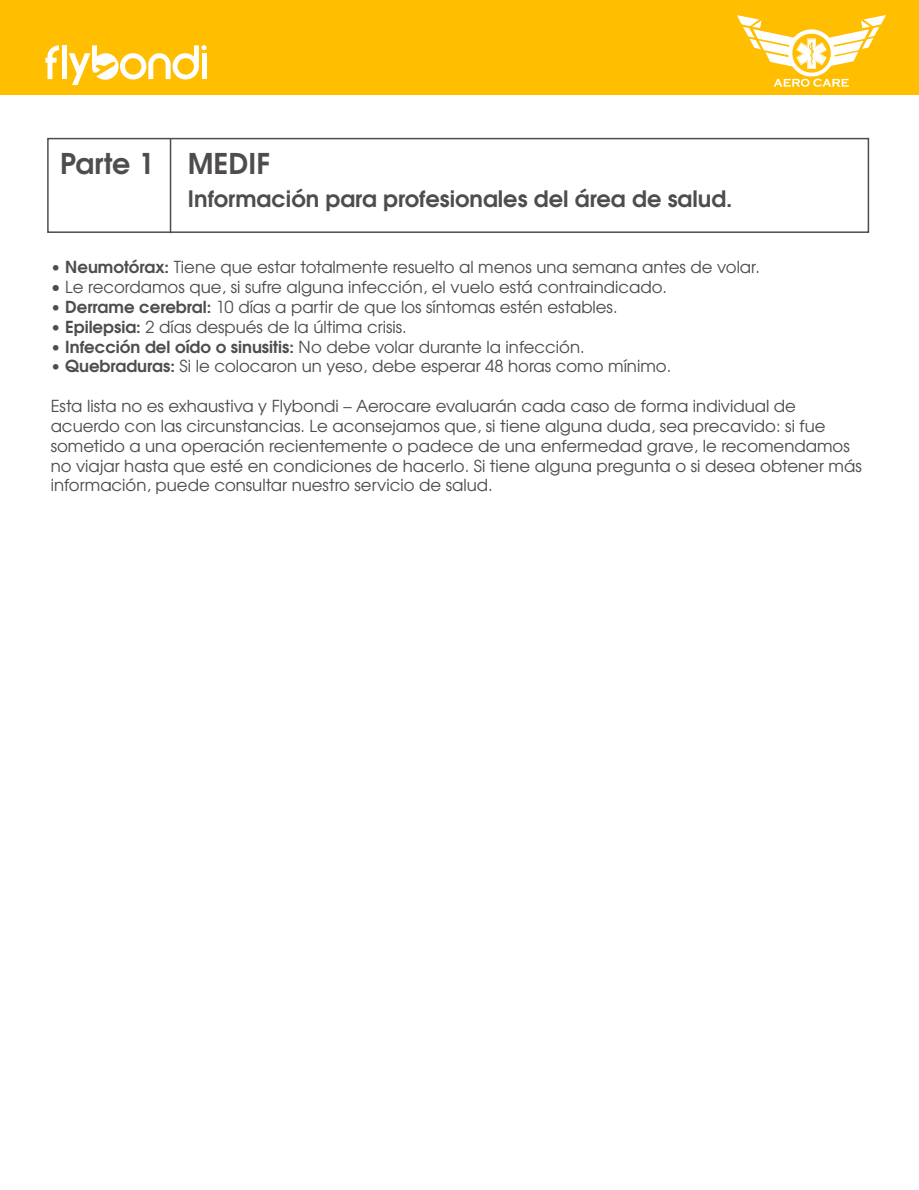
<style>
.page{position:relative;width:919px;height:1190px;background:#fff}
.page>*{position:absolute;margin:0;border:0;box-sizing:border-box;transform-origin:0 0}
.t1{font:600 28.5px "URW Gothic L";color:#4f4c4d}
.t2{font:600 22.5px "URW Gothic L";color:#4f4c4d}
.t3{font:16.5px/19.8px "URW Gothic L";color:#4f4c4d}
.s1{font-weight:600}
</style>
<div class="page">
<div style="left:0;top:0;width:918px;height:95px;background:#ffbe00"></div>
<svg style="left:45px;top:45px;width:14px;height:34px"></svg>
<div style="left:62px;top:45px;width:5px;height:34px;background:#fff"></div>
<svg style="left:69px;top:45px;width:137px;height:40px"></svg>
<div style="left:47px;top:138px;width:821px;height:95px;border:2px solid #4f4c4d"></div>
<hr style="left:170px;top:138px;width:1px;height:95px;background:#4f4c4d">
<img style="left:737px;top:16px;width:147px;height:70px">
<h1 class="t1" style="left:60px;top:144px;width:211px">Parte 1 MEDIF</h1>
<h2 class="t2" style="left:188px;top:183px;width:546px">Información para profesionales del área de salud.</h2>
<p class="t3" style="left:51px;top:257px;width:710px"><span class="s1">• Neumotórax:</span> Tiene que estar totalmente resuelto al menos una semana antes de volar.</p>
<p class="t3" style="left:51px;top:277px;width:617px">• Le recordamos que, si sufre alguna infección, el vuelo está contraindicado.</p>
<p class="t3" style="left:51px;top:297px;width:568px"><span class="s1">• Derrame cerebral:</span> 10 días a partir de que los síntomas estén estables.</p>
<p class="t3" style="left:51px;top:316px;width:357px"><span class="s1">• Epilepsia:</span> 2 días después de la última crisis.</p>
<p class="t3" style="left:51px;top:336px;width:535px"><span class="s1">• Infección del oído o sinusitis:</span> No debe volar durante la infección.</p>
<p class="t3" style="left:51px;top:356px;width:621px"><span class="s1">• Quebraduras:</span> Si le colocaron un yeso, debe esperar 48 horas como mínimo.</p>
<p class="t3" style="left:51px;top:396px;width:812px">Esta lista no es exhaustiva y Flybondi – Aerocare evaluarán cada caso de forma individual de acuerdo con las circunstancias. Le aconsejamos que, si tiene alguna duda, sea precavido: si fue sometido a una operación recientemente o padece de una enfermedad grave, le recomendamos no viajar hasta que esté en condiciones de hacerlo. Si tiene alguna pregunta o si desea obtener más información, puede consultar nuestro servicio de salud.</p>
</div>
